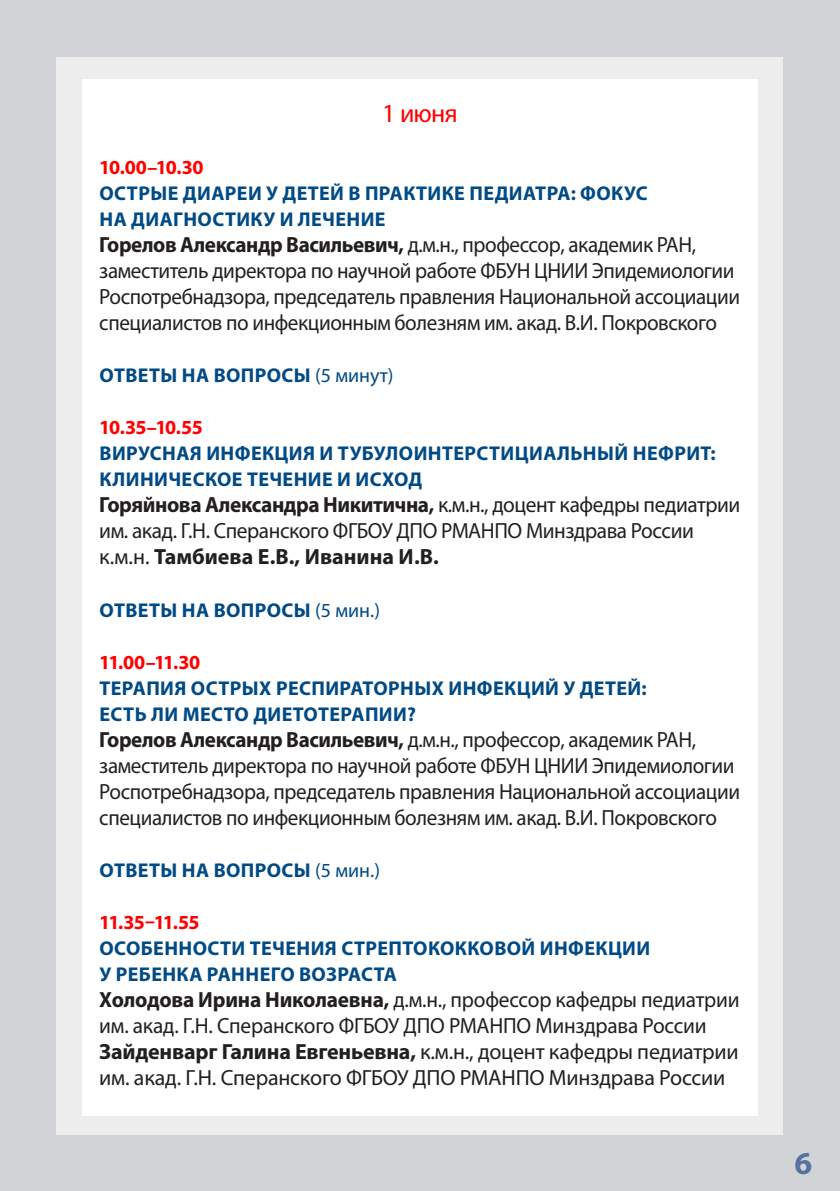
<style>
.page{position:relative;width:840px;height:1191px;background:#fff}
.page>*{position:absolute;margin:0;border:0;box-sizing:border-box;transform-origin:0 0}
.t1{font:700 32px "Myriad Pro";color:#5572a0}
.t2{font:26px "Myriad Pro";color:#f00}
.t3{font:22px/26px "Myriad Pro";letter-spacing:-.02em;color:#231f20;scale:.96 1}
.t4{font:22px/26px "Myriad Pro";letter-spacing:-.02em;color:#231f20}
.t5{font:700 20px/26px "Myriad Pro";letter-spacing:.02em;color:#004a85}
.t6{font:700 20px "Myriad Pro";letter-spacing:-.045em;color:#f00}
.s1{font-weight:700}
.s2{font-weight:400}
</style>
<div class="page">
<div style="left:0;top:0;width:839px;height:1191px;background:#d2d3d6"></div>
<div style="left:57px;top:57px;width:725px;height:1077px;background:#ededee"></div>
<div style="left:82px;top:79px;width:675px;height:1037px;background:#fff"></div>
<p class="t2" style="left:382px;top:98px;width:77px">1 июня</p>
<p class="t6" style="left:99px;top:155px;width:106px">10.00–10.30</p>
<p class="t5" style="left:99px;top:180px;width:549px">Острые диареи у детей в практике педиатра: фокус на диагностику и лечение</p>
<p class="t3" style="left:99px;top:232px;width:668px"><span class="s1">Горелов Александр Васильевич,</span> д.м.н., профессор, академик РАН, заместитель директора по научной работе ФБУН ЦНИИ Эпидемиологии Роспотребнадзора, председатель правления Национальной ассоциации специалистов по инфекционным болезням им. акад. В.И. Покровского</p>
<p class="t5" style="left:99px;top:362px;width:295px">Ответы на вопросы <span class="s2">(5 минут)</span></p>
<p class="t6" style="left:99px;top:415px;width:105px">10.35–10.55</p>
<p class="t5" style="left:99px;top:440px;width:617px">Вирусная инфекция и тубулоинтерстициальный нефрит: клиническое течение и исход</p>
<p class="t4" style="left:99px;top:492px;width:642px"><span class="s1">Горяйнова Александра Никитична,</span> к.м.н., доцент кафедры педиатрии им. акад. Г.Н. Сперанского ФГБОУ ДПО РМАНПО Минздрава России к.м.н. <span class="s1">Тамбиева Е.В., Иванина И.В.</span></p>
<p class="t5" style="left:99px;top:596px;width:282px">Ответы на вопросы <span class="s2">(5 мин.)</span></p>
<p class="t6" style="left:99px;top:649px;width:102px">11.00–11.30</p>
<p class="t5" style="left:99px;top:674px;width:548px">Терапия острых респираторных инфекций у детей: есть ли место диетотерапии?</p>
<p class="t3" style="left:99px;top:726px;width:668px"><span class="s1">Горелов Александр Васильевич,</span> д.м.н., профессор, академик РАН, заместитель директора по научной работе ФБУН ЦНИИ Эпидемиологии Роспотребнадзора, председатель правления Национальной ассоциации специалистов по инфекционным болезням им. акад. В.И. Покровского</p>
<p class="t5" style="left:99px;top:856px;width:282px">Ответы на вопросы <span class="s2">(5 мин.)</span></p>
<p class="t6" style="left:99px;top:909px;width:102px">11.35–11.55</p>
<p class="t5" style="left:99px;top:934px;width:552px">Особенности течения стрептококковой инфекции у ребенка раннего возраста</p>
<p class="t4" style="left:99px;top:986px;width:641px"><span class="s1">Холодова Ирина Николаевна,</span> д.м.н., профессор кафедры педиатрии им. акад. Г.Н. Сперанского ФГБОУ ДПО РМАНПO Минздрава России <span class="s1">Зайденварг Галина Евгеньевна,</span> к.м.н., доцент кафедры педиатрии им. акад. Г.Н. Сперанского ФГБОУ ДПО РМАНПО Минздрава России</p>
<h1 class="t1" style="left:794px;top:1142px;width:19px">6</h1>
</div>
